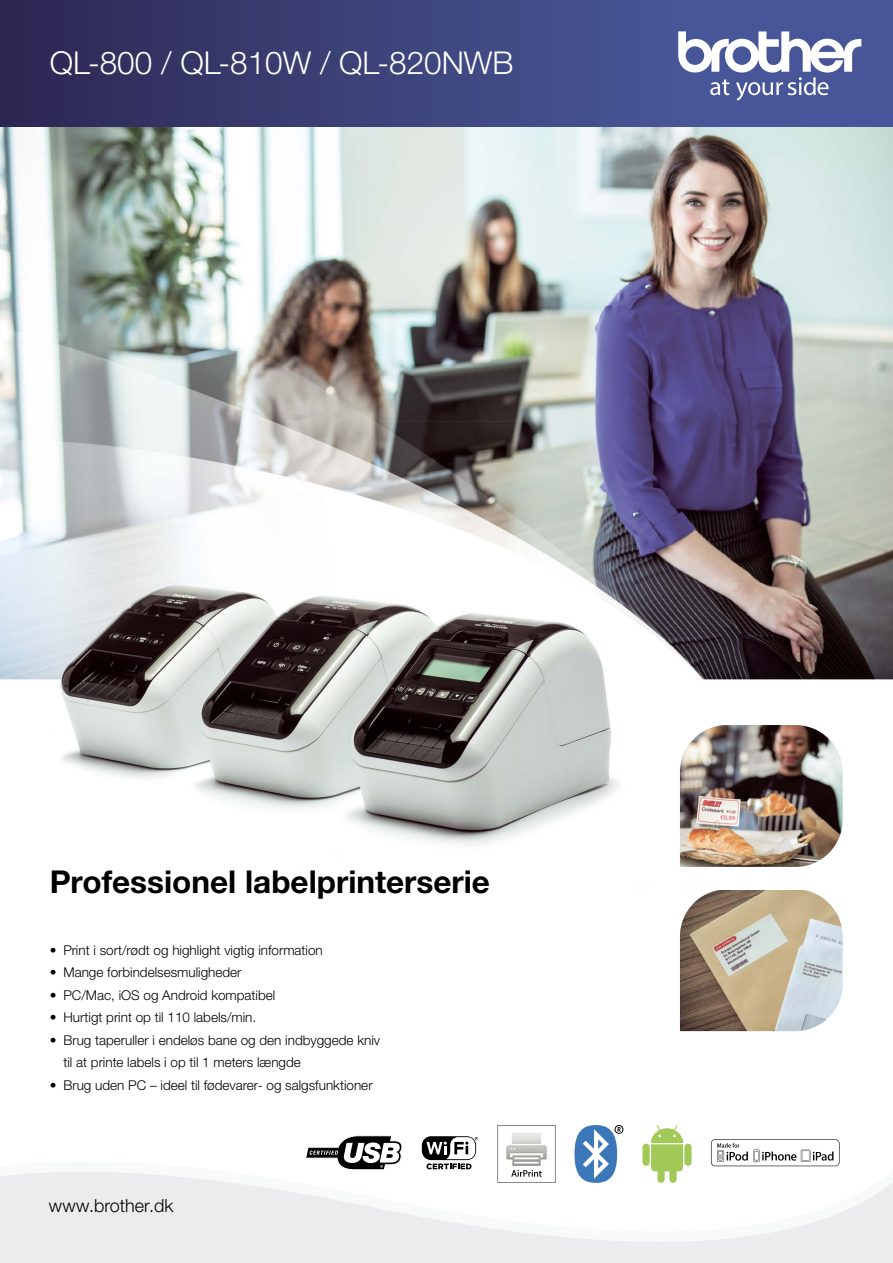
<style>
.page{position:relative;width:893px;height:1263px;background:#fff}
.page>*{position:absolute;margin:0;border:0;box-sizing:border-box;transform-origin:0 0}
.t1{font:700 31.5px "Helvetica Neue LTW1 G";color:#000}
.t2{font:300 31.5px "Helvetica Neue LTW1 G";color:#fff}
.t3{font:300 18px "Helvetica Neue LTW1 G";color:#000}
.t4{font:300 13.5px/22.5px "Helvetica Neue LTW1 G";color:#000}
</style>
<div class="page">
<div style="left:0;top:0;width:685px;height:128px;background:linear-gradient(to right,#2d2752,#485898)"></div>
<div style="left:685px;top:0;width:208px;height:128px;background:#475698"></div>
<svg style="left:678px;top:31px;width:183px;height:70px"></svg>
<img style="left:680px;top:890px;width:163px;height:72px">
<img style="left:0;top:128px;width:893px;height:717px">
<img style="left:680px;top:725px;width:163px;height:142px">
<svg style="left:0;top:962px;width:893px;height:301px"></svg>
<svg style="left:574px;top:1125px;width:49px;height:58px"></svg>
<svg style="left:642px;top:1125px;width:50px;height:58px"></svg>
<svg style="left:498px;top:1125px;width:57px;height:58px"></svg>
<img style="left:501px;top:1131px;width:51px;height:36px">
<svg style="left:305px;top:1135px;width:97px;height:35px"></svg>
<div style="left:422px;top:1136px;width:54px;height:24px;background:#000;border-radius:9px"></div>
<svg style="left:426px;top:1137px;width:52px;height:32px"></svg>
<svg style="left:711px;top:1139px;width:128px;height:27px"></svg>
<h1 class="t2" style="left:50px;top:43px;width:465px">QL-800 / QL-810W / QL-820NWB</h1>
<h1 class="t1" style="left:50px;top:863px;width:441px">Professionel labelprinterserie</h1>
<p class="t4" style="left:50px;top:939px;width:8px">•</p>
<p class="t4" style="left:63px;top:939px;width:261px">Print i sort/rødt og highlight vigtig information</p>
<p class="t4" style="left:50px;top:961px;width:8px">•</p>
<p class="t4" style="left:63px;top:961px;width:180px">Mange forbindelsesmuligheder</p>
<p class="t4" style="left:50px;top:984px;width:8px">•</p>
<p class="t4" style="left:63px;top:984px;width:213px">PC/Mac, iOS og Android kompatibel</p>
<p class="t4" style="left:50px;top:1006px;width:8px">•</p>
<p class="t4" style="left:63px;top:1006px;width:194px">Hurtigt print op til 110 labels/min.</p>
<p class="t4" style="left:50px;top:1029px;width:8px">•</p>
<p class="t4" style="left:63px;top:1029px;width:318px">Brug taperuller i endeløs bane og den indbyggede kniv</p>
<p class="t4" style="left:63px;top:1051px;width:311px">til at printe labels i op til 1 meters længde<br>Brug uden PC – ideel til fødevarer- og salgsfunktioner</p>
<p class="t4" style="left:50px;top:1074px;width:8px">•</p>
<h2 class="t3" style="left:49px;top:1194px;width:126px">www.brother.dk</h2>
</div>
